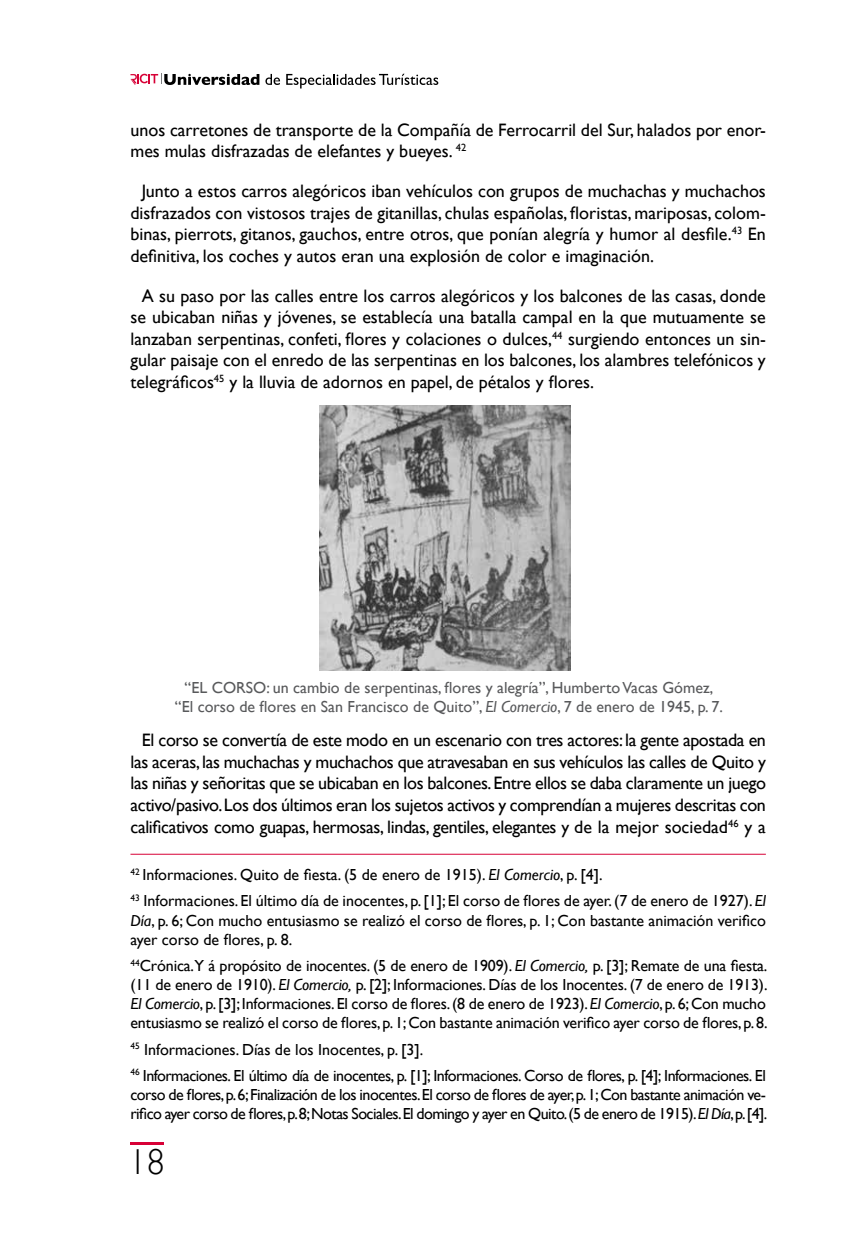
<style>
.page{position:relative;width:868px;height:1248px;background:#fff}
.page>*{position:absolute;margin:0;border:0;box-sizing:border-box;transform-origin:0 0}
.t1{font:300 36px "Gill Sans";color:#000}
.t2{font:18px/21.6px "Gill Sans";color:#000;text-align:justify}
.t3{font:16px/19.2px "Gill Sans";letter-spacing:-.01em;color:#000}
.t4{font:16px/26px "Gill Sans";letter-spacing:-.035em;color:#000}
.t5{font:16px/19.2px "Gill Sans";color:#58595b;text-align:center}
.s1{font-style:italic}
</style>
<div class="page">
<svg style="left:265px;top:74px;width:15px;height:11px"></svg>
<svg style="left:286px;top:74px;width:152px;height:14px"></svg>
<svg style="left:130px;top:74px;width:129px;height:11px"></svg>
<hr style="left:130px;top:1142px;width:34px;height:2px;background:#d70036">
<hr style="left:130px;top:853px;width:635px;height:1px;background:#d70036">
<img style="left:319px;top:405px;width:251px;height:265px">
<p class="t2" style="left:130px;top:119px;width:636px">unos carretones de transporte de la Compañía de Ferrocarril del Sur, halados por enor&shy;mes mulas disfrazadas de elefantes y bueyes. <sup>42</sup></p>
<p class="t2" style="left:130px;top:180px;width:636px;text-indent:11px">Junto a estos carros alegóricos iban vehículos con grupos de muchachas y muchachos disfrazados con vistosos trajes de gitanillas, chulas españolas, floristas, mariposas, colom&shy;binas, pierrots, gitanos, gauchos, entre otros, que ponían alegría y humor al desfile.<sup>43</sup> En definitiva, los coches y autos eran una explosión de color e imaginación.</p>
<p class="t2" style="left:130px;top:284px;width:636px;text-indent:11px">A su paso por las calles entre los carros alegóricos y los balcones de las casas, donde se ubicaban niñas y jóvenes, se establecía una batalla campal en la que mutuamente se lanzaban serpentinas, confeti, flores y colaciones o dulces,<sup>44</sup> surgiendo entonces un sin&shy;gular paisaje con el enredo de las serpentinas en los balcones, los alambres telefónicos y telegráficos<sup>45</sup> y la lluvia de adornos en papel, de pétalos y flores.</p>
<p class="t5" style="left:175px;top:677px;width:549px">“EL CORSO: un cambio de serpentinas, flores y alegría”, Humberto Vacas Gómez, “El corso de flores en San Francisco de Quito”, <span class="s1">El Comercio</span>, 7 de enero de 1945, p. 7.</p>
<p class="t2" style="left:130px;top:729px;width:637px;text-indent:11px">El corso se convertía de este modo en un escenario con tres actores: la gente apostada en las aceras, las muchachas y muchachos que atravesaban en sus vehículos las calles de Quito y las niñas y señoritas que se ubicaban en los balcones. Entre ellos se daba claramente un juego activo/pasivo. Los dos últimos eran los sujetos activos y comprendían a mujeres descritas con calificativos como guapas, hermosas, lindas, gentiles, elegantes y de la mejor sociedad<sup>46</sup> y a</p>
<p class="t3" style="left:130px;top:861px;width:636px;line-height:26px"><sup>42</sup> Informaciones. Quito de fiesta. (5 de enero de 1915). <span class="s1">El Comercio</span>, p. [4].<br><sup>43</sup> Informaciones. El último día de inocentes, p. [1]; El corso de flores de ayer. (7 de enero de 1927). <span class="s1">El</span></p>
<p class="t3" style="left:130px;top:910px;width:636px"><span class="s1">Día</span>, p. 6; Con mucho entusiasmo se realizó el corso de flores, p. 1; Con bastante animación verifico ayer corso de flores, p. 8.</p>
<p class="t3" style="left:130px;top:955px;width:638px;text-align:justify"><sup>44</sup>Crónica.Y á propósito de inocentes. (5 de enero de 1909). <span class="s1">El Comercio,</span> p. [3]; Remate de una fiesta. (11 de enero de 1910). <span class="s1">El Comercio,</span> p. [2]; Informaciones. Días de los Inocentes. (7 de enero de 1913).<br><span class="s1">El Comercio</span>, p. [3]; Informaciones. El corso de flores. (8 de enero de 1923). <span class="s1">El Comercio</span>, p. 6; Con mucho entusiasmo se realizó el corso de flores, p. 1; Con bastante animación verifico ayer corso de flores, p. 8.</p>
<p class="t4" style="left:130px;top:1035px;width:637px"><sup>45</sup> Informaciones. Días de los Inocentes, p. [3].<br><sup>46</sup> Informaciones. El último día de inocentes, p. [1]; Informaciones. Corso de flores, p. [4]; Informaciones. El</p>
<p class="t4" style="left:130px;top:1084px;width:638px;line-height:19.2px">corso de flores, p. 6; Finalización de los inocentes. El corso de flores de ayer, p. 1; Con bastante animación ve&shy;rifico ayer corso de flores, p. 8; Notas Sociales. El domingo y ayer en Quito. (5 de enero de 1915). <span class="s1">El Día</span>, p. [4].</p>
<h1 class="t1" style="left:129px;top:1141px;width:37px">18</h1>
</div>
